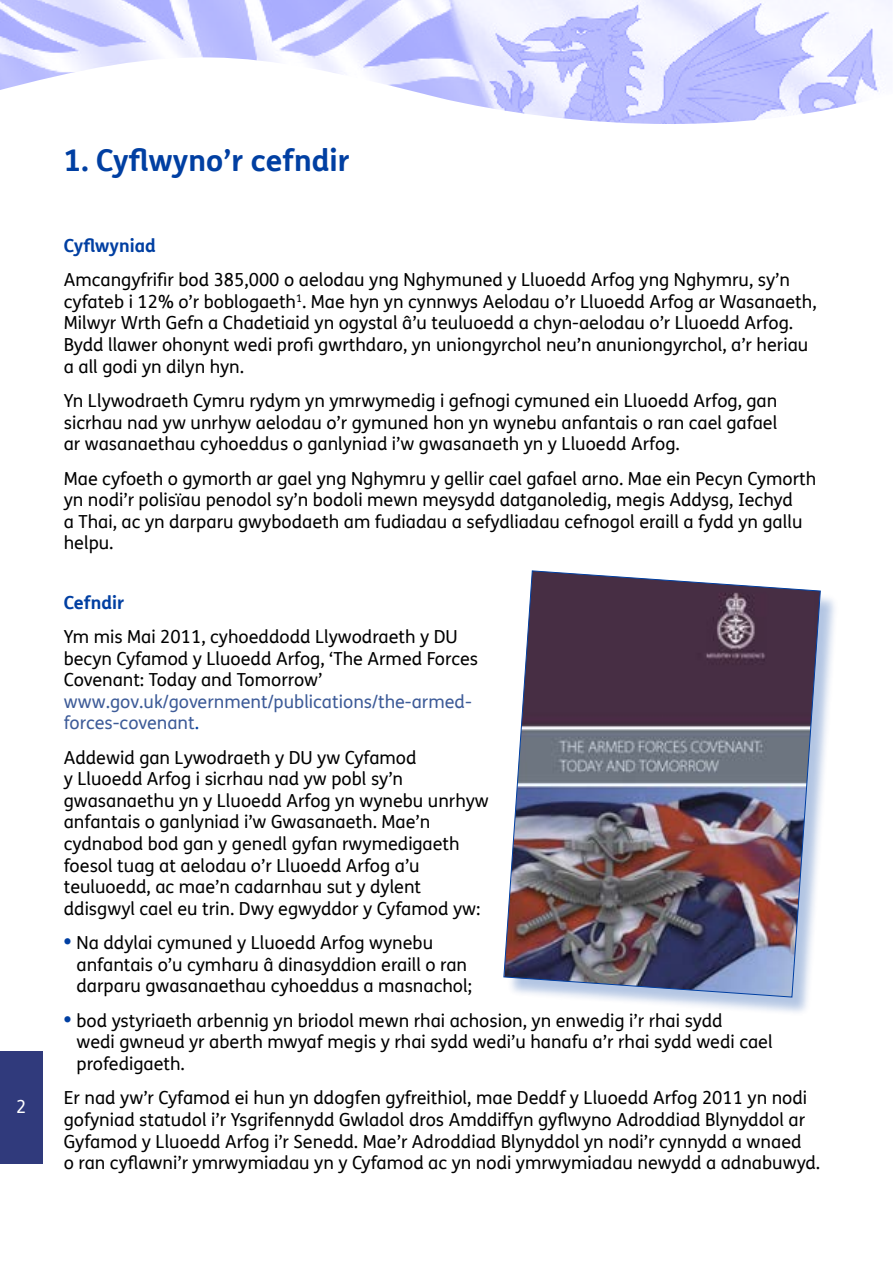
<style>
.page{position:relative;width:893px;height:1263px;background:#fff}
.page>*{position:absolute;margin:0;border:0;box-sizing:border-box;transform-origin:0 0}
.Body_text{font:700 30px "FS Me";color:#003fa2}
.Body_text-2{font:18px/21.6px "FS Me";color:#000}
.Body_text-3{font:18px/21.6px "FS Me";color:#3d5b98}
.subhead{font:700 18px "FS Me";color:#003fa2}
.t1{font:18px "FS Me";color:#fff}
.s1{color:#003fa2}
.s2{font-weight:800;font-size:21px;color:#003fa2}
</style>
<div class="page">
<div style="left:0;top:1051px;width:43px;height:113px;background:#303a7c"></div>
<img style="left:0;top:0;width:892px;height:124px">
<div style="left:506px;top:573px;width:333px;height:443px;background:#003fa2;opacity:.3"></div>
<img style="left:503px;top:570px;width:318px;height:428px">
<p class="t1" style="left:16px;top:1095px;width:12px">2</p>
<p class="Body_text" style="left:64px;top:137px;width:287px">1. Cyflwyno’r cefndir</p>
<p class="subhead" style="left:64px;top:231px;width:93px">Cyflwyniad</p>
<p class="Body_text-2" style="left:64px;top:269px;width:754px">Amcangyfrifir bod 385,000 o aelodau yng Nghymuned y Lluoedd Arfog yng Nghymru, sy’n cyfateb i 12% o’r boblogaeth<sup>1</sup>. Mae hyn yn cynnwys Aelodau o’r Lluoedd Arfog ar Wasanaeth, Milwyr Wrth Gefn a Chadetiaid yn ogystal â’u teuluoedd a chyn-aelodau o’r Lluoedd Arfog.<br>Bydd llawer ohonynt wedi profi gwrthdaro, yn uniongyrchol neu’n anuniongyrchol, a’r heriau a all godi yn dilyn hyn.</p>
<p class="Body_text-2" style="left:64px;top:389px;width:715px;text-align:justify">Yn Llywodraeth Cymru rydym yn ymrwymedig i gefnogi cymuned ein Lluoedd Arfog, gan sicrhau nad yw unrhyw aelodau o’r gymuned hon yn wynebu anfantais o ran cael gafael ar wasanaethau cyhoeddus o ganlyniad i’w gwasanaeth yn y Lluoedd Arfog.</p>
<p class="Body_text-2" style="left:64px;top:467px;width:754px">Mae cyfoeth o gymorth ar gael yng Nghymru y gellir cael gafael arno. Mae ein Pecyn Cymorth yn nodi’r polisïau penodol sy’n bodoli mewn meysydd datganoledig, megis Addysg, Iechyd<br>a Thai, ac yn darparu gwybodaeth am fudiadau a sefydliadau cefnogol eraill a fydd yn gallu helpu.</p>
<p class="subhead" style="left:64px;top:588px;width:62px">Cefndir</p>
<p class="Body_text-2" style="left:64px;top:625px;width:416px">Ym mis Mai 2011, cyhoeddodd Llywodraeth y DU becyn Cyfamod y Lluoedd Arfog, ‘The Armed Forces<br>Covenant: Today and Tomorrow’</p>
<p class="Body_text-3" style="left:64px;top:690px;width:410px">www.gov.uk/government/publications/the-armed&shy;forces-covenant<span class="s1">.</span></p>
<p class="Body_text-2" style="left:64px;top:746px;width:426px">Addewid gan Lywodraeth y DU yw Cyfamod<br>y Lluoedd Arfog i sicrhau nad yw pobl sy’n gwasanaethu yn y Lluoedd Arfog yn wynebu unrhyw anfantais o ganlyniad i’w Gwasanaeth. Mae’n cydnabod bod gan y genedl gyfan rwymedigaeth foesol tuag at aelodau o’r Lluoedd Arfog a’u teuluoedd, ac mae’n cadarnhau sut y dylent ddisgwyl cael eu trin. Dwy egwyddor y Cyfamod yw:</p>
<p class="Body_text-2" style="left:77px;top:932px;width:397px;text-indent:-13px"><span class="s2">•</span> Na ddylai cymuned y Lluoedd Arfog wynebu anfantais o’u cymharu â dinasyddion eraill o ran darparu gwasanaethau cyhoeddus a masnachol;</p>
<p class="Body_text-2" style="left:77px;top:1009px;width:698px;text-indent:-13px"><span class="s2">•</span> bod ystyriaeth arbennig yn briodol mewn rhai achosion, yn enwedig i’r rhai sydd<br>wedi gwneud yr aberth mwyaf megis y rhai sydd wedi’u hanafu a’r rhai sydd wedi cael profedigaeth.</p>
<p class="Body_text-2" style="left:64px;top:1087px;width:758px">Er nad yw’r Cyfamod ei hun yn ddogfen gyfreithiol, mae Deddf y Lluoedd Arfog 2011 yn nodi gofyniad statudol i’r Ysgrifennydd Gwladol dros Amddiffyn gyflwyno Adroddiad Blynyddol ar Gyfamod y Lluoedd Arfog i’r Senedd. Mae’r Adroddiad Blynyddol yn nodi’r cynnydd a wnaed<br>o ran cyflawni’r ymrwymiadau yn y Cyfamod ac yn nodi ymrwymiadau newydd a adnabuwyd.</p>
</div>
